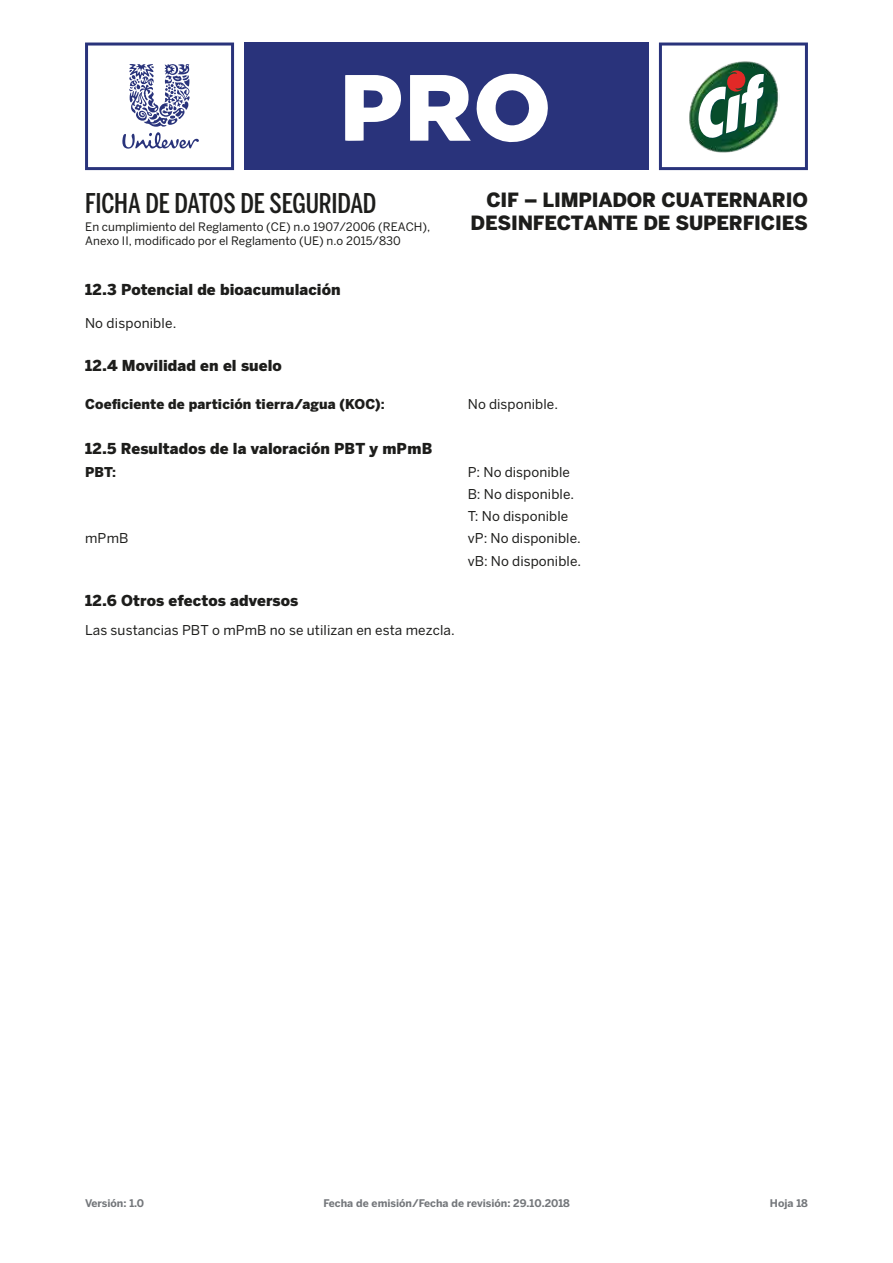
<style>
.page{position:relative;width:893px;height:1263px;background:#fff}
.page>*{position:absolute;margin:0;border:0;box-sizing:border-box;transform-origin:0 0}
.t1{font:500 27px "Benton Sans Comp";letter-spacing:-.005em;color:#1d1d1b}
.t2{font:900 19.5px "Benton Sans";letter-spacing:-.01em;color:#1d1d1b}
.t3{font:900 15px "Benton Sans";letter-spacing:.005em;color:#1d1d1b}
.t4{font:13.5px/22.2px "Benton Sans";letter-spacing:.005em;color:#1d1d1b}
.t5{font:900 13.5px "Benton Sans";letter-spacing:.01em;color:#1d1d1b}
.t6{font:11.7px "Benton Sans";color:#1d1d1b}
.t7{font:700 10.5px "Benton Sans";color:#74777b}
.s1{font-weight:700}
</style>
<div class="page">
<svg style="left:659px;top:43px;width:149px;height:127px"></svg>
<div style="left:245px;top:43px;width:404px;height:127px;background:#29337b"></div>
<svg style="left:85px;top:43px;width:149px;height:127px"></svg>
<svg style="left:410px;top:74px;width:138px;height:69px"></svg>
<svg style="left:345px;top:75px;width:56px;height:66px"></svg>
<h1 class="t1" style="left:85px;top:187px;width:293px">FICHA DE DATOS DE SEGURIDAD</h1>
<h2 class="t2" style="left:486px;top:188px;width:323px">CIF – LIMPIADOR CUATERNARIO</h2>
<p class="t6" style="left:85px;top:220px;width:346px">En cumplimiento del Reglamento (CE) n.o 1907/2006 (REACH),</p>
<h2 class="t2" style="left:471px;top:211px;width:339px">DESINFECTANTE DE SUPERFICIES</h2>
<p class="t6" style="left:85px;top:234px;width:317px">Anexo II, modificado por el Reglamento (UE) n.o 2015/830</p>
<p class="t3" style="left:85px;top:280px;width:257px">12.3 Potencial de bioacumulación</p>
<p class="t4" style="left:85px;top:312px;width:93px">No disponible.</p>
<p class="t3" style="left:85px;top:357px;width:198px">12.4 Movilidad en el suelo</p>
<p class="t5" style="left:85px;top:396px;width:301px">Coeficiente de partición tierra/agua (KOC)<span class="s1">:</span></p>
<p class="t4" style="left:468px;top:392px;width:92px">No disponible.</p>
<p class="t3" style="left:85px;top:440px;width:349px">12.5 Resultados de la valoración PBT y mPmB</p>
<p class="t5" style="left:85px;top:464px;width:33px">PBT<span class="s1">:</span></p>
<p class="t4" style="left:468px;top:460px;width:108px">P: No disponible<br>B: No disponible.<br>T: No disponible</p>
<p class="t4" style="left:85px;top:527px;width:45px">mPmB</p>
<p class="t4" style="left:468px;top:527px;width:115px">vP: No disponible. vB: No disponible.</p>
<p class="t3" style="left:85px;top:592px;width:215px">12.6 Otros efectos adversos</p>
<p class="t4" style="left:85px;top:619px;width:371px">Las sustancias PBT o mPmB no se utilizan en esta mezcla.</p>
<p class="t7" style="left:85px;top:1197px;width:60px">Versión: 1.0</p>
<p class="t7" style="left:323px;top:1197px;width:248px">Fecha de emisión/Fecha de revisión: 29.10.2018</p>
<p class="t7" style="left:770px;top:1197px;width:39px">Hoja 18</p>
</div>
